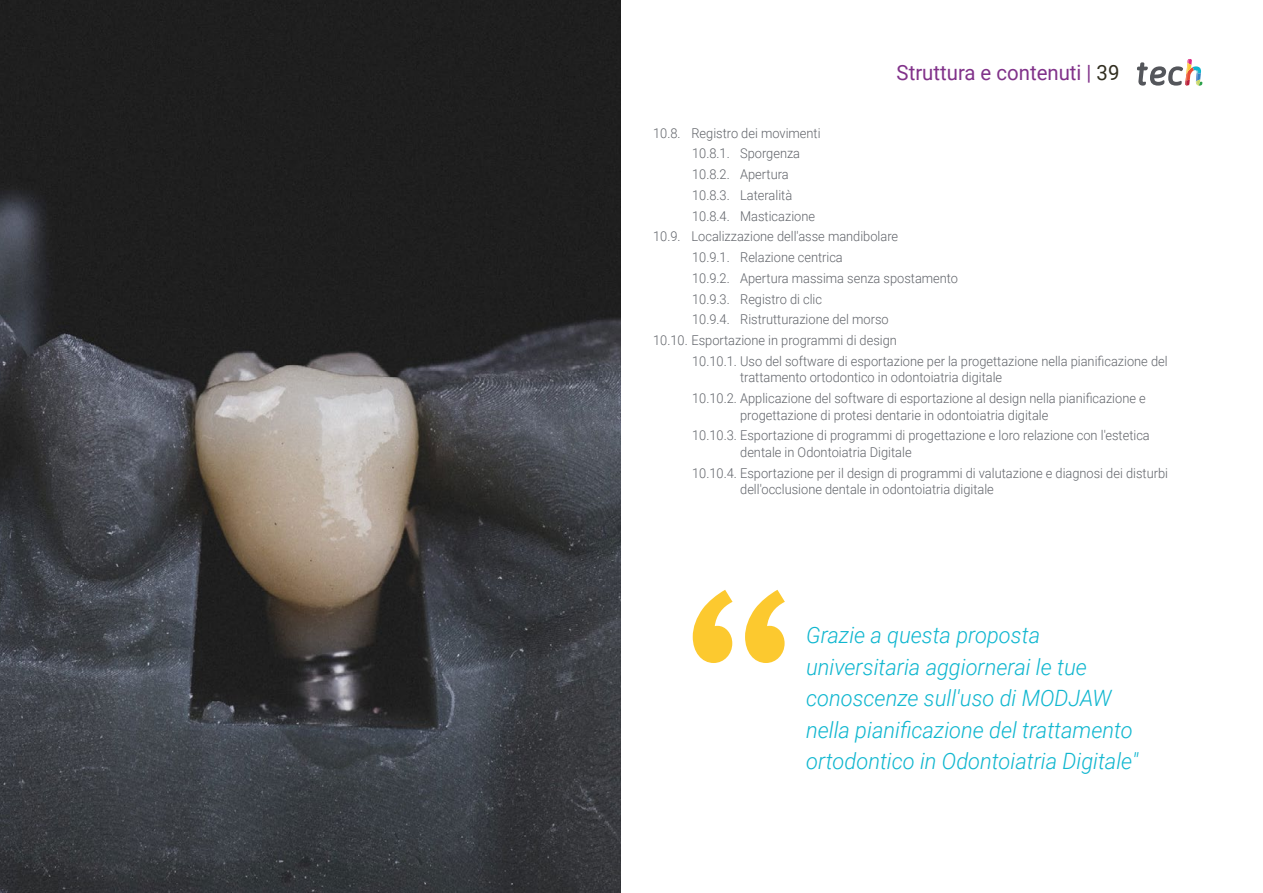
<style>
.page{position:relative;width:1263px;height:893px;background:#fff}
.page>*{position:absolute;margin:0;border:0;box-sizing:border-box;transform-origin:0 0}
.t1{font:italic 300 22.5px/31.5px "Roboto";color:#0fb6cf}
.t2{font:21px "Roboto";color:#81328a}
.t3{font:300 13.5px/20.7px "Roboto";color:#61646a;scale:.95 1}
.s1{color:#312e20}
</style>
<div class="page">
<svg style="left:1137px;top:59px;width:65px;height:27px"></svg>
<img style="left:0;top:0;width:621px;height:893px">
<svg style="left:693px;top:590px;width:92px;height:73px"></svg>
<h2 class="t2" style="left:897px;top:57px;width:224px">Struttura e contenuti | <span class="s1">39</span></h2>
<p class="t3" style="left:653px;top:122px;width:178px">10.8. Registro dei movimenti</p>
<p class="t3" style="left:692px;top:143px;width:115px">10.8.1. Sporgenza</p>
<p class="t3" style="left:692px;top:164px;width:103px">10.8.2. Apertura</p>
<p class="t3" style="left:692px;top:184px;width:107px">10.8.3. Lateralità</p>
<p class="t3" style="left:692px;top:205px;width:131px">10.8.4. Masticazione</p>
<p class="t3" style="left:653px;top:226px;width:259px">10.9. Localizzazione dell'asse mandibolare</p>
<p class="t3" style="left:692px;top:247px;width:160px">10.9.1. Relazione centrica</p>
<p class="t3" style="left:692px;top:267px;width:281px">10.9.2. Apertura massima senza spostamento</p>
<p class="t3" style="left:692px;top:288px;width:138px">10.9.3. Registro di clic</p>
<p class="t3" style="left:692px;top:309px;width:208px">10.9.4. Ristrutturazione del morso</p>
<p class="t3" style="left:653px;top:330px;width:258px">10.10. Esportazione in programmi di design</p>
<p class="t3" style="left:692px;top:350px;width:502px">10.10.1. Uso del software di esportazione per la progettazione nella pianificazione del</p>
<p class="t3" style="left:692px;top:367px;width:479px;text-indent:48px">trattamento ortodontico in odontoiatria digitale<br>10.10.2. Applicazione del software di esportazione al design nella pianificazione e</p>
<p class="t3" style="left:692px;top:404px;width:483px;text-indent:48px">progettazione di protesi dentarie in odontoiatria digitale<br>10.10.3. Esportazione di programmi di progettazione e loro relazione con l'estetica</p>
<p class="t3" style="left:692px;top:441px;width:502px;text-indent:48px">dentale in Odontoiatria Digitale<br>10.10.4. Esportazione per il design di programmi di valutazione e diagnosi dei disturbi</p>
<p class="t3" style="left:740px;top:479px;width:268px">dell'occlusione dentale in odontoiatria digitale</p>
<h1 class="t1" style="left:806px;top:619px;width:334px">Grazie a questa proposta universitaria aggiornerai le tue conoscenze sull'uso di MODJAW nella pianificazione del trattamento ortodontico in Odontoiatria Digitale"</h1>
</div>
